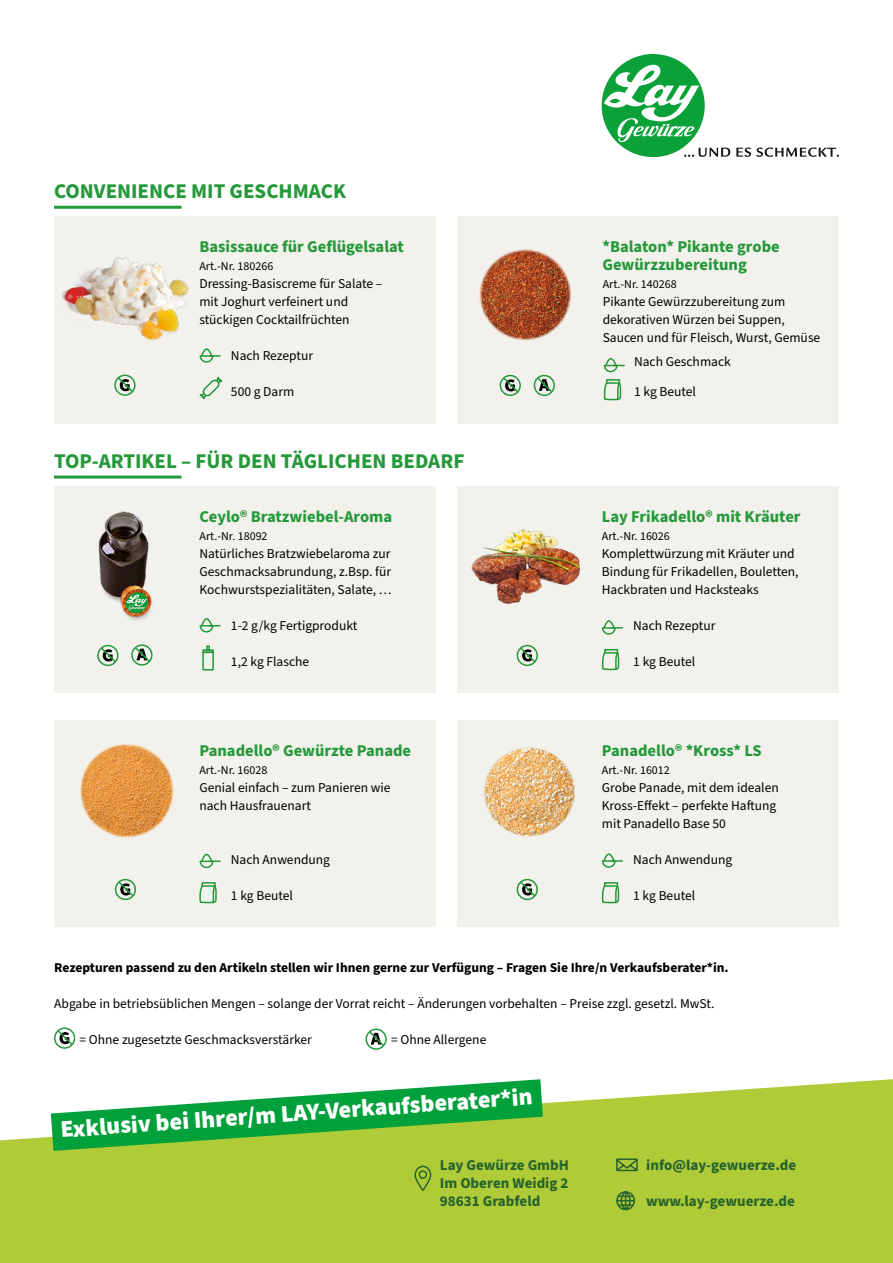
<style>
.page{position:relative;width:893px;height:1263px;background:#fff}
.page>*{position:absolute;margin:0;border:0;box-sizing:border-box;transform-origin:0 0}
.t1{font:900 24px "Source Sans Pro";color:#fff}
.t2{font:700 21px "Source Sans Pro";color:#25993a}
.t3{font:700 16.5px/18px "Source Sans Pro";color:#25993a}
.t4{font:700 15px/18px "Source Sans Pro";color:#26642c;text-align:justify}
.t5{font:13.5px/18px "Source Sans Pro";color:#000}
.t6{font:700 13.5px "Source Sans Pro";color:#000}
.t7{font:12px "Source Sans Pro";color:#000}
</style>
<div class="page">
<div style="left:457px;top:486px;width:382px;height:207px;background:#f2f1ec"></div>
<div style="left:54px;top:720px;width:382px;height:207px;background:#f2f1ec"></div>
<div style="left:457px;top:720px;width:382px;height:207px;background:#f2f1ec"></div>
<svg style="left:601px;top:620px;width:21px;height:15px"></svg>
<svg style="left:199px;top:853px;width:21px;height:16px"></svg>
<div style="left:115px;top:879px;width:21px;height:21px;border:2px solid #25993a;border-radius:50%"></div>
<svg style="left:117px;top:880px;width:18px;height:18px"></svg>
<svg style="left:601px;top:853px;width:21px;height:15px"></svg>
<div style="left:54px;top:1027px;width:21px;height:22px;border:2px solid #25993a;border-radius:50%"></div>
<svg style="left:56px;top:1028px;width:18px;height:18px"></svg>
<div style="left:365px;top:1028px;width:22px;height:22px;border:2px solid #25993a;border-radius:50%"></div>
<svg style="left:367px;top:1029px;width:19px;height:18px"></svg>
<div style="left:54px;top:486px;width:382px;height:207px;background:#f2f1ec"></div>
<hr style="left:56px;top:476px;width:124px;height:3px;background:#25993a">
<svg style="left:199px;top:618px;width:21px;height:15px"></svg>
<div style="left:602px;top:54px;width:103px;height:103px;background:#0ba139;border-radius:50%"></div>
<svg style="left:604px;top:64px;width:126px;height:93px"></svg>
<svg style="left:736px;top:147px;width:103px;height:10px"></svg>
<div style="left:0;top:1079px;width:893px;height:184px;background:#afcb38"></div>
<svg style="left:414px;top:1165px;width:18px;height:27px"></svg>
<div style="left:419px;top:1170px;width:8px;height:9px;border:2px solid #26642c;border-radius:50%"></div>
<div style="left:616px;top:1191px;width:19px;height:19px;border:2px solid #26642c;border-radius:50%"></div>
<svg style="left:617px;top:1191px;width:17px;height:19px"></svg>
<svg style="left:615px;top:1158px;width:24px;height:14px"></svg>
<div style="left:54px;top:216px;width:382px;height:207px;background:#f2f1ec"></div>
<hr style="left:56px;top:206px;width:124px;height:3px;background:#25993a">
<svg style="left:199px;top:348px;width:21px;height:15px"></svg>
<div style="left:457px;top:216px;width:382px;height:207px;background:#f2f1ec"></div>
<svg style="left:603px;top:357px;width:21px;height:16px"></svg>
<svg style="left:51px;top:1079px;width:492px;height:72px"></svg>
<div style="left:97px;top:645px;width:22px;height:21px;border:2px solid #25993a;border-radius:50%"></div>
<svg style="left:99px;top:646px;width:18px;height:18px"></svg>
<div style="left:517px;top:645px;width:21px;height:21px;border:2px solid #25993a;border-radius:50%"></div>
<svg style="left:519px;top:646px;width:18px;height:18px"></svg>
<img style="left:62px;top:257px;width:127px;height:84px">
<img style="left:98px;top:511px;width:54px;height:110px">
<img style="left:471px;top:529px;width:109px;height:75px">
<div style="left:500px;top:375px;width:21px;height:21px;border:2px solid #25993a;border-radius:50%"></div>
<svg style="left:502px;top:376px;width:18px;height:18px"></svg>
<div style="left:534px;top:375px;width:21px;height:21px;border:2px solid #25993a;border-radius:50%"></div>
<svg style="left:536px;top:376px;width:18px;height:18px"></svg>
<div style="left:517px;top:879px;width:21px;height:21px;border:2px solid #25993a;border-radius:50%"></div>
<svg style="left:519px;top:880px;width:18px;height:18px"></svg>
<svg style="left:199px;top:884px;width:18px;height:20px"></svg>
<div style="left:202px;top:882px;width:14px;height:4px;border:2px solid #25993a"></div>
<svg style="left:601px;top:884px;width:19px;height:20px"></svg>
<div style="left:604px;top:882px;width:14px;height:4px;border:2px solid #25993a"></div>
<svg style="left:199px;top:376px;width:24px;height:24px"></svg>
<div style="left:114px;top:375px;width:22px;height:21px;border:2px solid #25993a;border-radius:50%"></div>
<svg style="left:116px;top:376px;width:18px;height:18px"></svg>
<div style="left:131px;top:644px;width:22px;height:22px;border:2px solid #25993a;border-radius:50%"></div>
<svg style="left:133px;top:645px;width:18px;height:18px"></svg>
<svg style="left:603px;top:381px;width:19px;height:20px"></svg>
<div style="left:606px;top:379px;width:14px;height:4px;border:2px solid #25993a"></div>
<svg style="left:601px;top:651px;width:19px;height:20px"></svg>
<div style="left:604px;top:649px;width:14px;height:4px;border:2px solid #25993a"></div>
<div style="left:202px;top:651px;width:12px;height:19px;border:2px solid #25993a"></div>
<div style="left:202px;top:649px;width:12px;height:4px;border:2px solid #25993a"></div>
<svg style="left:206px;top:645px;width:4px;height:6px"></svg>
<img style="left:479px;top:249px;width:92px;height:92px">
<img style="left:80px;top:744px;width:94px;height:94px">
<img style="left:484px;top:747px;width:91px;height:90px">
<h2 class="t2" style="left:54px;top:177px;width:294px">CONVENIENCE MIT GESCHMACK</h2>
<p class="t3" style="left:199px;top:238px;width:206px">Basissauce für Geflügelsalat</p>
<p class="t7" style="left:199px;top:258px;width:76px">Art.-Nr. 180266</p>
<p class="t5" style="left:199px;top:275px;width:185px">Dressing-Basiscreme für Salate – mit Joghurt verfeinert und stückigen Cocktailfrüchten</p>
<p class="t3" style="left:602px;top:238px;width:179px">*Balaton* Pikante grobe<br>Gewürzzubereitung</p>
<p class="t7" style="left:603px;top:276px;width:76px">Art.-Nr. 140268</p>
<p class="t5" style="left:603px;top:293px;width:219px">Pikante Gewürzzubereitung zum dekorativen Würzen bei Suppen,<br>Saucen und für Fleisch, Wurst, Gemüse</p>
<p class="t5" style="left:231px;top:347px;width:84px">Nach Rezeptur</p>
<p class="t5" style="left:634px;top:353px;width:98px">Nach Geschmack</p>
<p class="t5" style="left:231px;top:383px;width:65px">500 g Darm</p>
<p class="t5" style="left:634px;top:383px;width:63px">1 kg Beutel</p>
<h2 class="t2" style="left:54px;top:447px;width:412px">TOP-ARTIKEL – FÜR DEN TÄGLICHEN BEDARF</h2>
<p class="t3" style="left:199px;top:508px;width:194px">Ceylo® Bratzwiebel-Aroma</p>
<p class="t7" style="left:200px;top:528px;width:70px">Art.-Nr. 18092</p>
<p class="t5" style="left:200px;top:545px;width:194px;text-align:justify">Natürliches Bratzwiebelaroma zur Geschmacksabrundung, z.Bsp. für Kochwurstspezialitäten, Salate, …</p>
<p class="t3" style="left:602px;top:508px;width:200px">Lay Frikadello® mit Kräuter</p>
<p class="t7" style="left:602px;top:528px;width:70px">Art.-Nr. 16026</p>
<p class="t5" style="left:602px;top:545px;width:198px">Komplettwürzung mit Kräuter und<br>Bindung für Frikadellen, Bouletten,<br>Hackbraten und Hacksteaks</p>
<p class="t5" style="left:231px;top:617px;width:128px">1-2 g/kg Fertigprodukt</p>
<p class="t5" style="left:633px;top:617px;width:84px">Nach Rezeptur</p>
<p class="t5" style="left:231px;top:653px;width:80px">1,2 kg Flasche</p>
<p class="t5" style="left:633px;top:653px;width:63px">1 kg Beutel</p>
<p class="t3" style="left:199px;top:742px;width:213px">Panadello® Gewürzte Panade</p>
<p class="t7" style="left:199px;top:762px;width:70px">Art.-Nr. 16028</p>
<p class="t5" style="left:199px;top:779px;width:193px">Genial einfach – zum Panieren wie nach Hausfrauenart</p>
<p class="t3" style="left:602px;top:742px;width:161px">Panadello® *Kross* LS</p>
<p class="t7" style="left:602px;top:762px;width:70px">Art.-Nr. 16012</p>
<p class="t5" style="left:602px;top:779px;width:178px">Grobe Panade, mit dem idealen<br>Kross-Effekt – perfekte Haftung mit Panadello Base 50</p>
<p class="t5" style="left:231px;top:851px;width:101px">Nach Anwendung</p>
<p class="t5" style="left:633px;top:851px;width:101px">Nach Anwendung</p>
<p class="t5" style="left:231px;top:887px;width:63px">1 kg Beutel</p>
<p class="t5" style="left:633px;top:887px;width:63px">1 kg Beutel</p>
<p class="t6" style="left:54px;top:958px;width:676px">Rezepturen passend zu den Artikeln stellen wir Ihnen gerne zur Verfügung – Fragen Sie Ihre/n Verkaufsberater*in.</p>
<p class="t5" style="left:54px;top:995px;width:662px">Abgabe in betriebsüblichen Mengen – solange der Vorrat reicht – Änderungen vorbehalten – Preise zzgl. gesetzl. MwSt.</p>
<p class="t5" style="left:80px;top:1031px;width:234px">= Ohne zugesetzte Geschmacksverstärker</p>
<p class="t5" style="left:391px;top:1031px;width:97px">= Ohne Allergene</p>
<h1 class="t1" style="left:59px;top:1113px;width:475px;rotate:-4deg">Exklusiv bei Ihrer/m LAY-Verkaufsberater*in</h1>
<p class="t4" style="left:440px;top:1156px;width:131px">Lay Gewürze GmbH Im Oberen Weidig 2<br>98631 Grabfeld</p>
<p class="t4" style="left:646px;top:1156px;width:152px">info@lay-gewuerze.de</p>
<p class="t4" style="left:646px;top:1192px;width:150px">www.lay-gewuerze.de</p>
</div>
